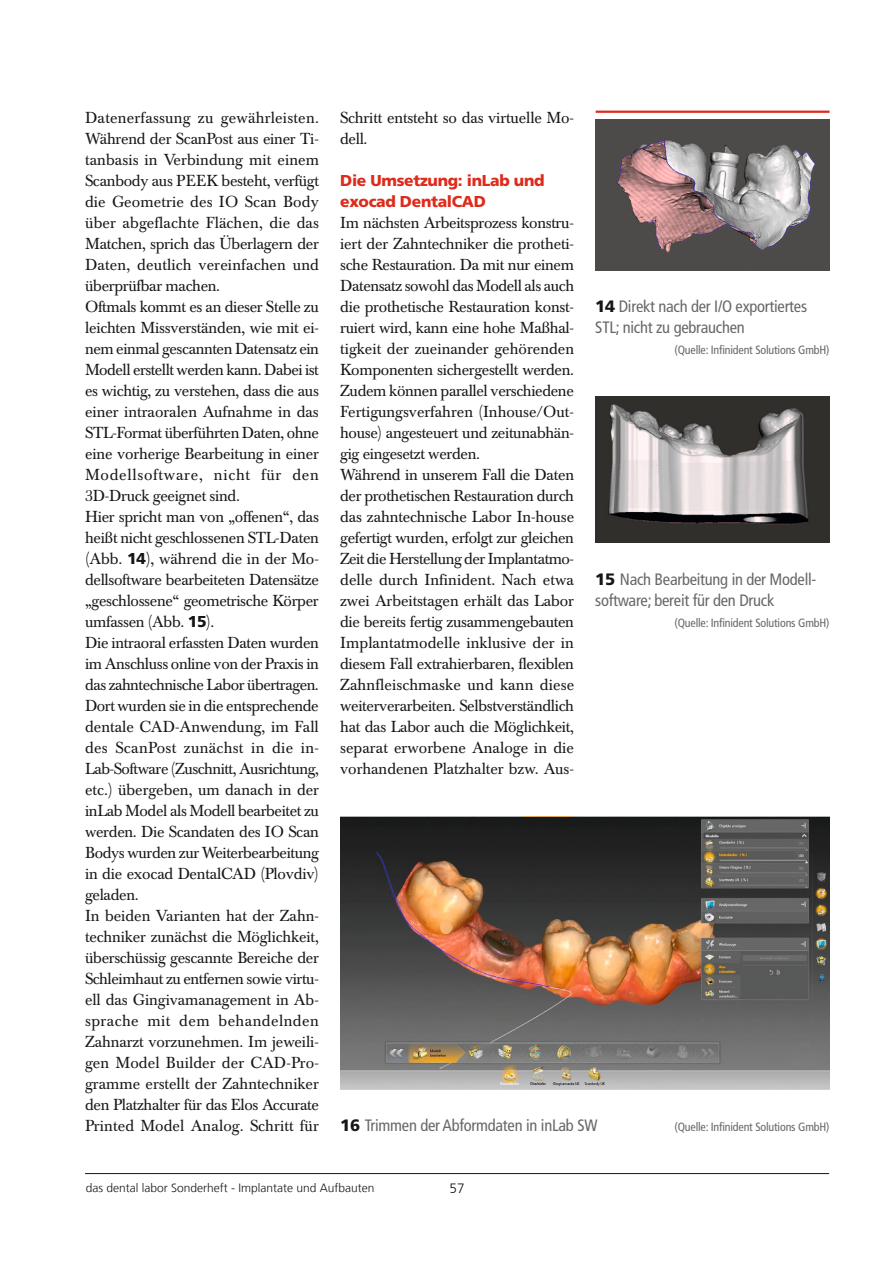
<style>
.page{position:relative;width:893px;height:1263px;background:#fff}
.page>*{position:absolute;margin:0;border:0;box-sizing:border-box;transform-origin:0 0}
.t1{font:condensed 16.5px/21px "Frutiger LT Std";letter-spacing:-.015em;color:#686868}
.t2{font:15.75px/21px "Baskerville BE";letter-spacing:-.02em;color:#151616}
.t3{font:900 15.75px/21px "Frutiger LT Std";letter-spacing:-.02em;color:#dd2b1c}
.t4{font:300 13.5px "Frutiger LT Com";color:#151616}
.t5{font:condensed 12px "Frutiger LT Std";letter-spacing:-.015em;color:#686868}
.t6{font:300 12px "Frutiger LT Com";color:#151616}
.s1{font-family:"Frutiger";font-weight:900}
.s2{font-family:"Frutiger";font-weight:900;font-stretch:normal;color:#151616}
</style>
<div class="page">
<hr style="left:85px;top:1173px;width:744px;height:1px;background:#151616">
<hr style="left:596px;top:111px;width:234px;height:2px;background:#dd2b1c">
<img style="left:595px;top:120px;width:235px;height:150px">
<img style="left:595px;top:396px;width:235px;height:146px">
<img style="left:340px;top:816px;width:489px;height:273px">
<p class="t2" style="left:85px;top:108px;width:236px">Datenerfassung zu gewährleisten.<br>Während der ScanPost aus einer Ti&shy;tanbasis in Verbindung mit einem Scanbody aus PEEK besteht, verfügt die Geometrie des IO Scan Body über abgeflachte Flächen, die das Matchen, sprich das Überlagern der Daten, deutlich vereinfachen und überprüfbar machen.<br>Oftmals kommt es an dieser Stelle zu leichten Missverständen, wie mit ei&shy;nem einmal gescannten Datensatz ein Modell erstellt werden kann. Dabei ist es wichtig, zu verstehen, dass die aus einer intraoralen Aufnahme in das STL-Format überführten Daten, ohne eine vorherige Bearbeitung in einer Modellsoftware, nicht für den 3D-Druck geeignet sind.<br>Hier spricht man von „offenen“, das heißt nicht geschlossenen STL-Daten (Abb. <span class="s1">14</span>), während die in der Mo&shy;dellsoftware bearbeiteten Datensätze „geschlossene“ geometrische Körper umfassen (Abb. <span class="s1">15</span>).<br>Die intraoral erfassten Daten wurden im Anschluss online von der Praxis in das zahntechnische Labor übertragen.<br>Dort wurden sie in die entsprechende dentale CAD-Anwendung, im Fall des ScanPost zunächst in die in-Lab-Software (Zuschnitt, Ausrichtung, etc.) übergeben, um danach in der inLab Model als Modell bearbeitet zu werden. Die Scandaten des IO Scan Bodys wurden zur Weiterbearbeitung in die exocad DentalCAD (Plovdiv) geladen.<br>In beiden Varianten hat der Zahn&shy;techniker zunächst die Möglichkeit, überschüssig gescannte Bereiche der Schleimhaut zu entfernen sowie virtu&shy;ell das Gingivamanagement in Ab&shy;sprache mit dem behandelnden Zahnarzt vorzunehmen. Im jeweili&shy;gen Model Builder der CAD-Pro&shy;gramme erstellt der Zahntechniker den Platzhalter für das Elos Accurate Printed Model Analog. Schritt für</p>
<p class="t2" style="left:340px;top:108px;width:235px">Schritt entsteht so das virtuelle Mo&shy;dell.</p>
<p class="t3" style="left:340px;top:170px;width:206px">Die Umsetzung: inLab und exocad DentalCAD</p>
<p class="t2" style="left:340px;top:213px;width:236px">Im nächsten Arbeitsprozess konstru&shy;iert der Zahntechniker die protheti&shy;sche Restauration. Da mit nur einem Datensatz sowohl das Modell als auch die prothetische Restauration konst&shy;ruiert wird, kann eine hohe Maßhal&shy;tigkeit der zueinander gehörenden Komponenten sichergestellt werden.<br>Zudem können parallel verschiedene Fertigungsverfahren (Inhouse/Out&shy;house) angesteuert und zeitunabhän&shy;gig eingesetzt werden.<br>Während in unserem Fall die Daten der prothetischen Restauration durch das zahntechnische Labor In-house gefertigt wurden, erfolgt zur gleichen Zeit die Herstellung der Implantatmo&shy;delle durch Infinident. Nach etwa zwei Arbeitstagen erhält das Labor die bereits fertig zusammengebauten Implantatmodelle inklusive der in diesem Fall extrahierbaren, flexiblen Zahnfleischmaske und kann diese weiterverarbeiten. Selbstverständlich hat das Labor auch die Möglichkeit, separat erworbene Analoge in die vorhandenen Platzhalter bzw. Aus-</p>
<p class="t1" style="left:595px;top:296px;width:213px"><span class="s2">14</span> Direkt nach der I/O exportiertes<br>STL; nicht zu gebrauchen</p>
<p class="t5" style="left:675px;top:343px;width:156px">(Quelle: Infinident Solutions GmbH)</p>
<p class="t1" style="left:595px;top:569px;width:223px"><span class="s2">15</span> Nach Bearbeitung in der Modell&shy;software; bereit für den Druck</p>
<p class="t5" style="left:675px;top:616px;width:156px">(Quelle: Infinident Solutions GmbH)</p>
<p class="t1" style="left:340px;top:1115px;width:259px"><span class="s2">16</span> Trimmen der Abformdaten in inLab SW</p>
<p class="t5" style="left:675px;top:1120px;width:156px">(Quelle: Infinident Solutions GmbH)</p>
<p class="t6" style="left:86px;top:1181px;width:290px">das dental labor Sonderheft - Implantate und Aufbauten</p>
<p class="t4" style="left:450px;top:1181px;width:17px">57</p>
</div>
